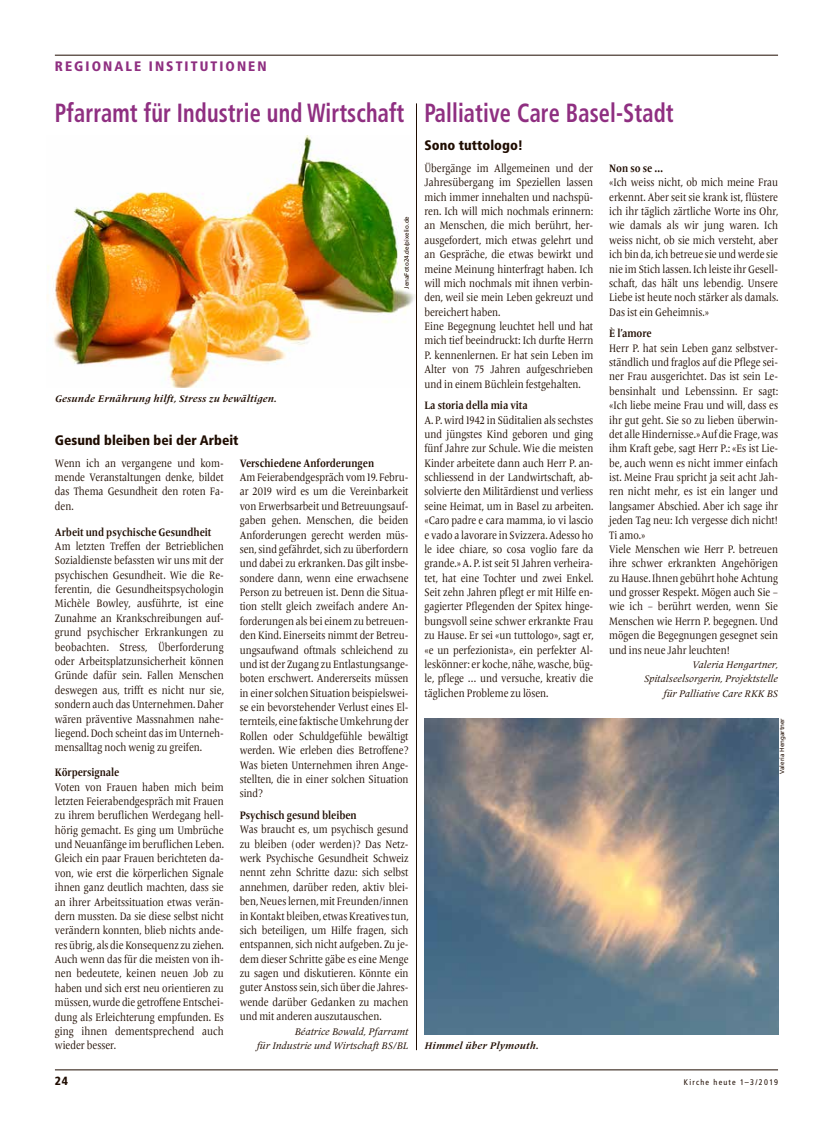
<style>
.page{position:relative;width:833px;height:1134px;background:#fff}
.page>*{position:absolute;margin:0;border:0;box-sizing:border-box;transform-origin:0 0}
.t1{font:700 condensed 26.25px "Frutiger";letter-spacing:.005em;color:#8f2f81;scale:.85 1}
.t2{font:900 condensed 13.75px "Frutiger";color:#1f0c00}
.t3{font:900 condensed 13.75px "Frutiger";letter-spacing:.15em;color:#8f2f81}
.t4{font:900 condensed 11.88px "Frutiger";color:#1f0c00}
.t5{font:11.25px/14.4px "Frutiger Serif LT Pro";color:#1f0c00;text-align:justify;scale:.85 1}
.t6{font:700 11.25px "Frutiger Serif LT Pro";color:#1f0c00;scale:.85 1}
.t7{font:italic 10px/14.4px "Frutiger Serif LT Pro";color:#1f0c00;text-align:right}
.t8{font:italic 700 10px "Frutiger Serif LT Pro";letter-spacing:.025em;color:#1f0c00}
.t9{font:condensed 8.12px "Frutiger";letter-spacing:.15em;color:#1f0c00}
.t10{font:6.25px "Frutiger";color:#1f0c00}
</style>
<div class="page">
<hr style="left:55px;top:1070px;width:723px;height:1px;background:#1f0c00">
<hr style="left:416px;top:103px;width:1px;height:947px;background:#1f0c00">
<hr style="left:55px;top:55px;width:723px;height:1px;background:#1f0c00">
<img style="left:47px;top:136px;width:368px;height:252px">
<img style="left:424px;top:718px;width:354px;height:316px">
<p class="t3" style="left:55px;top:58px;width:213px">REGIONALE INSTITUTIONEN</p>
<h1 class="t1" style="left:55px;top:97px;width:413px">Pfarramt für Industrie und Wirtschaft</h1>
<p class="t8" style="left:55px;top:392px;width:223px">Gesunde Ernährung hilft, Stress zu bewältigen.</p>
<p class="t10" style="left:403px;top:289px;width:74px;rotate:-90deg">JenaFoto24.de/pixelio.de</p>
<p class="t2" style="left:55px;top:432px;width:185px">Gesund bleiben bei der Arbeit</p>
<p class="t5" style="left:55px;top:456px;width:200px">Wenn ich an vergangene und kom&shy;mende Veranstaltungen denke, bildet das Thema Gesundheit den roten Fa&shy;den.</p>
<p class="t6" style="left:55px;top:525px;width:185px">Arbeit und psychische Gesundheit</p>
<p class="t5" style="left:55px;top:539px;width:200px">Am letzten Treffen der Betrieblichen Sozialdienste befassten wir uns mit der psychischen Gesundheit. Wie die Re&shy;ferentin, die Gesundheitspsychologin Michèle Bowley, ausführte, ist eine Zunahme an Krankschreibungen auf&shy;grund psychischer Erkrankungen zu beobachten. Stress, Überforderung oder Arbeitsplatzunsicherheit können Gründe dafür sein. Fallen Menschen deswegen aus, trifft es nicht nur sie, sondern auch das Unternehmen. Daher wären präventive Massnahmen nahe&shy;liegend. Doch scheint das im Unterneh&shy;mensalltag noch wenig zu greifen.</p>
<p class="t6" style="left:55px;top:766px;width:77px">Körpersignale</p>
<p class="t5" style="left:55px;top:780px;width:200px">Voten von Frauen haben mich beim letzten Feierabendgespräch mit Frauen zu ihrem beruflichen Werdegang hell&shy;hörig gemacht. Es ging um Umbrüche und Neuanfänge im beruflichen Leben.<br>Gleich ein paar Frauen berichteten da&shy;von, wie erst die körperlichen Signale ihnen ganz deutlich machten, dass sie an ihrer Arbeitssituation etwas verän&shy;dern mussten. Da sie diese selbst nicht verändern konnten, blieb nichts ande&shy;res übrig, als die Konsequenz zu ziehen.<br>Auch wenn das für die meisten von ih&shy;nen bedeutete, keinen neuen Job zu haben und sich erst neu orientieren zu müssen, wurde die getroffene Entschei&shy;dung als Erleichterung empfunden. Es ging ihnen dementsprechend auch wieder besser.</p>
<p class="t6" style="left:240px;top:456px;width:160px">Verschiedene Anforderungen</p>
<p class="t5" style="left:240px;top:470px;width:200px">Am Feierabendgespräch vom 19. Febru&shy;ar 2019 wird es um die Vereinbarkeit von Erwerbsarbeit und Betreuungsauf&shy;gaben gehen. Menschen, die beiden Anforderungen gerecht werden müs&shy;sen, sind gefährdet, sich zu überfordern und dabei zu erkranken. Das gilt insbe&shy;sondere dann, wenn eine erwachsene Person zu betreuen ist. Denn die Situa&shy;tion stellt gleich zweifach andere An&shy;forderungen als bei einem zu betreuen&shy;den Kind. Einerseits nimmt der Betreu&shy;ungsaufwand oftmals schleichend zu und ist der Zugang zu Entlastungsange&shy;boten erschwert. Andererseits müssen in einer solchen Situation beispielswei&shy;se ein bevorstehender Verlust eines El&shy;ternteils, eine faktische Umkehrung der Rollen oder Schuldgefühle bewältigt werden. Wie erleben dies Betroffene?<br>Was bieten Unternehmen ihren Ange&shy;stellten, die in einer solchen Situation sind?</p>
<p class="t6" style="left:240px;top:808px;width:139px">Psychisch gesund bleiben</p>
<p class="t5" style="left:240px;top:822px;width:200px">Was braucht es, um psychisch gesund zu bleiben (oder werden)? Das Netz&shy;werk Psychische Gesundheit Schweiz nennt zehn Schritte dazu: sich selbst annehmen, darüber reden, aktiv blei&shy;ben, Neues lernen, mit Freunden/innen in Kontakt bleiben, etwas Kreatives tun, sich beteiligen, um Hilfe fragen, sich entspannen, sich nicht aufgeben. Zu je&shy;dem dieser Schritte gäbe es eine Menge zu sagen und diskutieren. Könnte ein guter Anstoss sein, sich über die Jahres&shy;wende darüber Gedanken zu machen und mit anderen auszutauschen.</p>
<p class="t7" style="left:257px;top:1024px;width:153px">Béatrice Bowald, Pfarramt<br>für Industrie und Wirtschaft BS/BL</p>
<h1 class="t1" style="left:424px;top:97px;width:295px">Palliative Care Basel-Stadt</h1>
<p class="t2" style="left:424px;top:137px;width:100px">Sono tuttologo!</p>
<p class="t5" style="left:424px;top:161px;width:200px;text-align:left">Übergänge im Allgemeinen und der Jahresübergang im Speziellen lassen mich immer innehalten und nachspü&shy;ren. Ich will mich nochmals erinnern: an Menschen, die mich berührt, her&shy;ausgefordert, mich etwas gelehrt und an Gespräche, die etwas bewirkt und meine Meinung hinterfragt haben. Ich will mich nochmals mit ihnen verbin&shy;den, weil sie mein Leben gekreuzt und bereichert haben.<br>Eine Begegnung leuchtet hell und hat mich tief beeindruckt: Ich durfte Herrn P. kennenlernen. Er hat sein Leben im Alter von 75 Jahren aufgeschrieben und in einem Büchlein festgehalten.</p>
<p class="t6" style="left:424px;top:399px;width:123px">La storia della mia vita</p>
<p class="t5" style="left:424px;top:413px;width:200px">A. P. wird 1942 in Süditalien als sechstes und jüngstes Kind geboren und ging fünf Jahre zur Schule. Wie die meisten Kinder arbeitete dann auch Herr P. an&shy;schliessend in der Landwirtschaft, ab&shy;solvierte den Militärdienst und verliess seine Heimat, um in Basel zu arbeiten. «Caro padre e cara mamma, io vi lascio e vado a lavorare in Svizzera. Adesso ho le idee chiare, so cosa voglio fare da grande.» A. P. ist seit 51 Jahren verheira&shy;tet, hat eine Tochter und zwei Enkel.<br>Seit zehn Jahren pflegt er mit Hilfe en&shy;gagierter Pflegenden der Spitex hinge&shy;bungsvoll seine schwer erkrankte Frau zu Hause. Er sei «un tuttologo», sagt er, «e un perfezionista», ein perfekter Al&shy;leskönner: er koche, nähe, wasche, büg&shy;le, pflege … und versuche, kreativ die täglichen Probleme zu lösen.</p>
<p class="t6" style="left:609px;top:161px;width:66px">Non so se …</p>
<p class="t5" style="left:609px;top:175px;width:200px">«Ich weiss nicht, ob mich meine Frau erkennt. Aber seit sie krank ist, flüstere ich ihr täglich zärtliche Worte ins Ohr, wie damals als wir jung waren. Ich weiss nicht, ob sie mich versteht, aber ich bin da, ich betreue sie und werde sie nie im Stich lassen. Ich leiste ihr Gesell&shy;schaft, das hält uns lebendig. Unsere Liebe ist heute noch stärker als damals.<br>Das ist ein Geheimnis.»</p>
<p class="t6" style="left:609px;top:327px;width:51px">È l’amore</p>
<p class="t5" style="left:609px;top:341px;width:200px;text-align:left">Herr P. hat sein Leben ganz selbstver&shy;ständlich und fraglos auf die Pflege sei&shy;ner Frau ausgerichtet. Das ist sein Le&shy;bensinhalt und Lebenssinn. Er sagt: «Ich liebe meine Frau und will, dass es ihr gut geht. Sie so zu lieben überwin&shy;det alle Hindernisse.» Auf die Frage, was ihm Kraft gebe, sagt Herr P.: «Es ist Lie&shy;be, auch wenn es nicht immer einfach ist. Meine Frau spricht ja seit acht Jah&shy;ren nicht mehr, es ist ein langer und langsamer Abschied. Aber ich sage ihr jeden Tag neu: Ich vergesse dich nicht!<br>Ti amo.»<br>Viele Menschen wie Herr P. betreuen ihre schwer erkrankten Angehörigen zu Hause. Ihnen gebührt hohe Achtung und grosser Respekt. Mögen auch Sie – wie ich – berührt werden, wenn Sie Menschen wie Herrn P. begegnen. Und mögen die Begegnungen gesegnet sein und ins neue Jahr leuchten!</p>
<p class="t7" style="left:644px;top:657px;width:136px">Valeria Hengartner,<br>Spitalseelsorgerin, Projektstelle für Palliative Care RKK BS</p>
<p class="t8" style="left:424px;top:1039px;width:116px">Himmel über Plymouth.</p>
<p class="t10" style="left:778px;top:774px;width:57px;rotate:-90deg">Valeria Hengartner</p>
<p class="t4" style="left:55px;top:1074px;width:15px">24</p>
<p class="t9" style="left:684px;top:1077px;width:96px">Kirche heute 1–3/2019</p>
</div>
